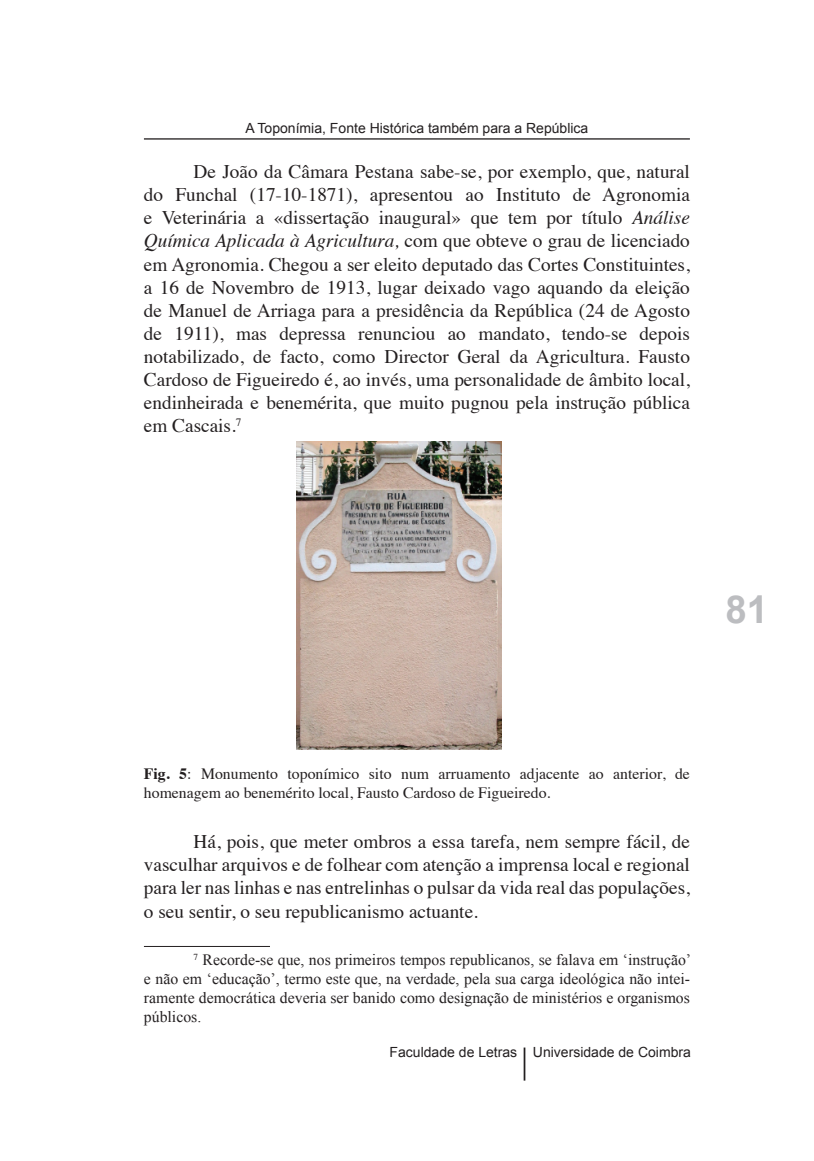
<style>
.page{position:relative;width:814px;height:1161px;background:#fff}
.page>*{position:absolute;margin:0;border:0;box-sizing:border-box;transform-origin:0 0}
.t1{font:700 38.5px "Arial";color:#bcbdc0}
.t2{font:19.25px/23.1px "Times";color:#231f20;text-align:justify}
.t3{font:15.75px/18.9px "Times New Roman";color:#231f20;text-align:justify}
.t4{font:15.75px/18.9px "Times";color:#231f20}
.t5{font:14px "Arial";color:#231f20}
.s1{font-style:italic}
.s2{font-weight:700}
</style>
<div class="page">
<hr style="left:144px;top:138px;width:546px;height:2px;background:#231f20">
<hr style="left:523px;top:1047px;width:2px;height:33px;background:#231f20">
<hr style="left:144px;top:946px;width:126px;height:1px;background:#231f20">
<img style="left:296px;top:441px;width:205px;height:309px">
<p class="t5" style="left:245px;top:120px;width:344px">A Toponímia, Fonte Histórica também para a República</p>
<p class="t2" style="left:144px;top:162px;width:547px;text-indent:50px">De João da Câmara Pestana sabe-se, por exemplo, que, natural do Funchal (17-10-1871), apresentou ao Instituto de Agronomia e Veterinária a «dissertação inaugural» que tem por título <span class="s1">Análise Química Aplicada à Agricultura,</span> com que obteve o grau de licenciado em Agronomia. Chegou a ser eleito deputado das Cortes Constituintes, a 16 de Novembro de 1913, lugar deixado vago aquando da eleição de Manuel de Arriaga para a presidência da República (24 de Agosto de 1911), mas depressa renunciou ao mandato, tendo-se depois notabilizado, de facto, como Director Geral da Agricultura. Fausto Cardoso de Figueiredo é, ao invés, uma personalidade de âmbito local, endinheirada e benemérita, que muito pugnou pela instrução pública em Cascais.<sup>7</sup></p>
<h1 class="t1" style="left:725px;top:588px;width:44px">81</h1>
<p class="t4" style="left:144px;top:765px;width:547px"><span class="s2">Fig. 5</span>: Monumento toponímico sito num arruamento adjacente ao anterior, de homenagem ao benemérito local, Fausto Cardoso de Figueiredo.</p>
<p class="t2" style="left:144px;top:832px;width:547px;text-indent:50px">Há, pois, que meter ombros a essa tarefa, nem sempre fácil, de vasculhar arquivos e de folhear com atenção a imprensa local e regional para ler nas linhas e nas entrelinhas o pulsar da vida real das populações, o seu sentir, o seu republicanismo actuante.</p>
<p class="t3" style="left:144px;top:950px;width:548px;text-indent:50px"><sup>7</sup> Recorde-se que, nos primeiros tempos republicanos, se falava em ‘instrução’ e não em ‘educação’, termo este que, na verdade, pela sua carga ideológica não intei&shy;ramente democrática deveria ser banido como designação de ministérios e organismos públicos.</p>
<p class="t5" style="left:389px;top:1044px;width:303px">Faculdade de Letras Universidade de Coimbra</p>
</div>
